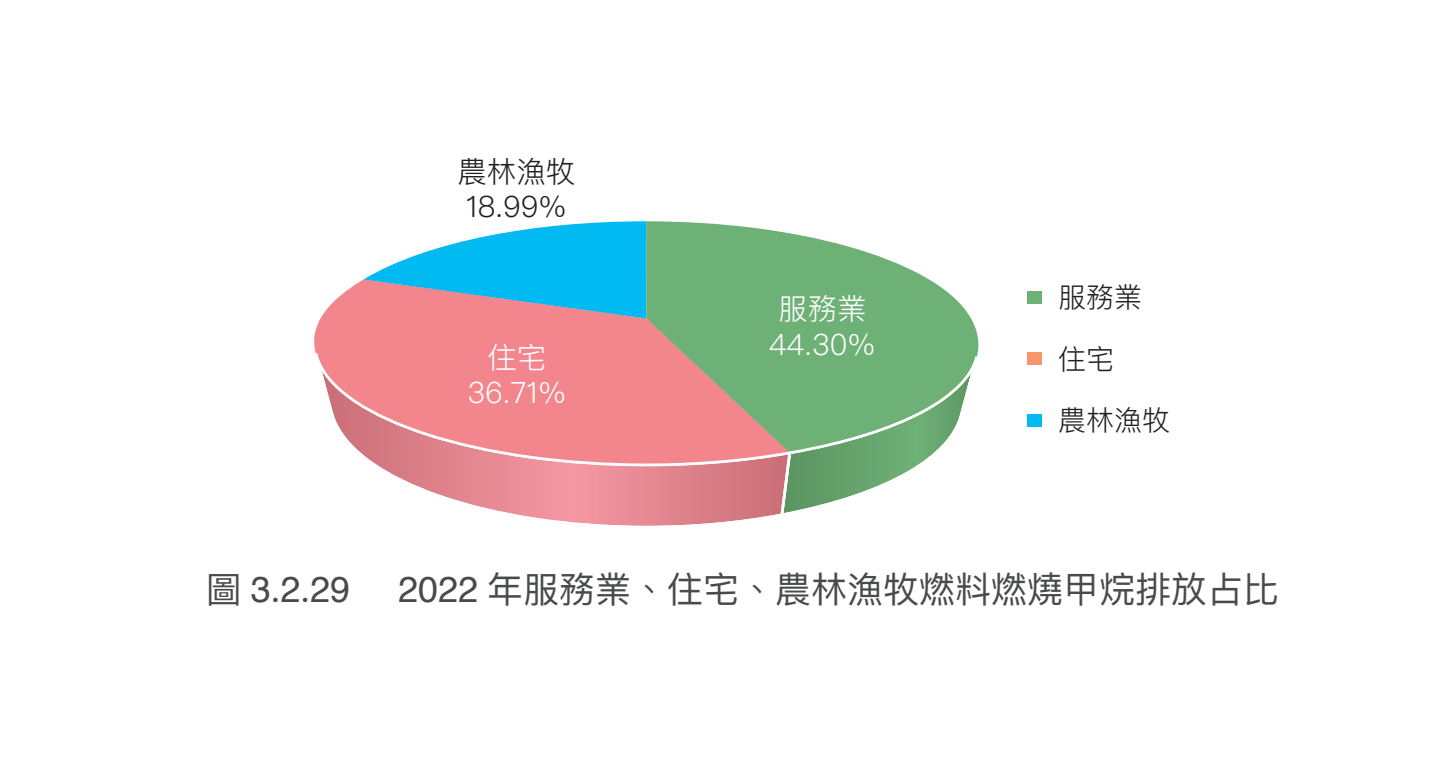
<style>
.page{position:relative;width:1456px;height:773px;background:#fff}
.page>*{position:absolute;margin:0;border:0;box-sizing:border-box;transform-origin:0 0}
.圖說{font:36px "Ping Fang TC";color:#494a4b}
.圖說-2{font:36px "Helvetica";color:#494a4b}
.t1{font:300 29.6px "Ping Fang TC";color:#fff}
.t2{font:300 29.6px/35.2px "Ping Fang TC";color:#231f20}
.t3{font:300 28px "Ping Fang TC";color:#231f20}
.s1{font-family:"Ping Fang TC"}
.s2{font-family:"Helvetica"}
</style>
<div class="page">
<svg style="left:364px;top:221px;width:614px;height:291px"></svg>
<svg style="left:314px;top:279px;width:476px;height:74px;background:#a79d9a"></svg>
<svg style="left:315px;top:353px;width:476px;height:173px"></svg>
<div style="left:1027px;top:291px;width:14px;height:12px;background:#6eb175"></div>
<div style="left:1027px;top:352px;width:14px;height:13px;background:#f7966b"></div>
<div style="left:1027px;top:414px;width:14px;height:12px;background:#00baf1"></div>
<p class="t2" style="left:457px;top:153px;width:119px">農林漁牧<br>18.99%</p>
<p class="t1" style="left:778px;top:290px;width:90px">服務業</p>
<p class="t1" style="left:487px;top:339px;width:60px">住宅</p>
<p class="t1" style="left:769px;top:326px;width:108px">44.30%</p>
<p class="t1" style="left:467px;top:374px;width:100px">36.71%</p>
<p class="t3" style="left:1058px;top:280px;width:85px">服務業</p>
<p class="t3" style="left:1058px;top:341px;width:57px">住宅</p>
<p class="t3" style="left:1058px;top:403px;width:113px">農林漁牧</p>
<p class="圖說-2" style="left:206px;top:567px;width:146px"><span class="s1">圖</span> 3<span class="s1">.</span>2<span class="s1">.</span>29</p>
<p class="圖說" style="left:398px;top:567px;width:883px"><span class="s2">2022</span> 年服務業、住宅、農林漁牧燃料燃燒甲烷排放占比</p>
</div>
